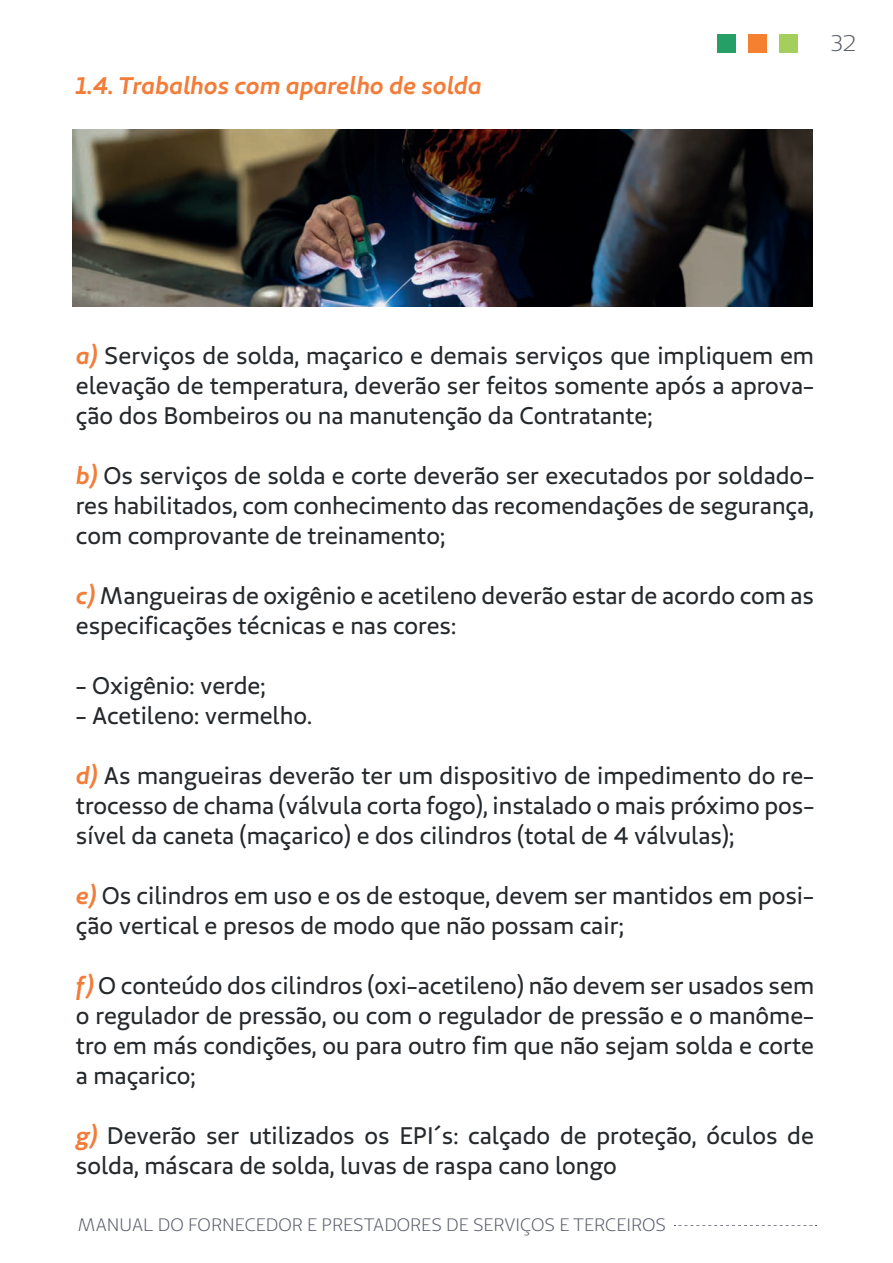
<style>
.page{position:relative;width:893px;height:1263px;background:#fff}
.page>*{position:absolute;margin:0;border:0;box-sizing:border-box;transform-origin:0 0}
.t1{font:24px/30px "Unimed Sans 2020 Regular";color:#25292c;text-align:justify}
.t2{font:italic 700 24px "Unimed Sans 2020 Semi";color:#f37c38}
.t3{font:22.5px "Unimed Sans";color:#595d69}
.t4{font:18px "Unimed Sans";color:#595d69}
.s1{font-family:"Unimed Sans 2020 Semi";font-weight:700;font-style:italic;color:#f37c38}
</style>
<div class="page">
<svg style="left:674px;top:1225px;width:143px;height:1px"></svg>
<div style="left:718px;top:34px;width:18px;height:18px;background:#269f67"></div>
<div style="left:749px;top:34px;width:18px;height:18px;background:#f48030"></div>
<div style="left:779px;top:34px;width:19px;height:18px;background:#a4cf5d"></div>
<img style="left:72px;top:130px;width:740px;height:176px">
<p class="t2" style="left:76px;top:70px;width:407px">1.4. Trabalhos com aparelho de solda</p>
<p class="t3" style="left:831px;top:29px;width:27px">32</p>
<p class="t1" style="left:76px;top:340px;width:740px"><span class="s1">a)</span> Serviços de solda, maçarico e demais serviços que impliquem em elevação de temperatura, deverão ser feitos somente após a aprova&shy;ção dos Bombeiros ou na manutenção da Contratante;</p>
<p class="t1" style="left:76px;top:460px;width:740px"><span class="s1">b)</span> Os serviços de solda e corte deverão ser executados por soldado&shy;res habilitados, com conhecimento das recomendações de segurança, com comprovante de treinamento;</p>
<p class="t1" style="left:76px;top:580px;width:740px"><span class="s1">c)</span> Mangueiras de oxigênio e acetileno deverão estar de acordo com as especificações técnicas e nas cores:</p>
<p class="t1" style="left:76px;top:670px;width:191px">- Oxigênio: verde;</p>
<p class="t1" style="left:76px;top:700px;width:238px">- Acetileno: vermelho.</p>
<p class="t1" style="left:76px;top:760px;width:740px"><span class="s1">d)</span> As mangueiras deverão ter um dispositivo de impedimento do re&shy;trocesso de chama (válvula corta fogo), instalado o mais próximo pos&shy;sível da caneta (maçarico) e dos cilindros (total de 4 válvulas);</p>
<p class="t1" style="left:76px;top:880px;width:740px"><span class="s1">e)</span> Os cilindros em uso e os de estoque, devem ser mantidos em posi&shy;ção vertical e presos de modo que não possam cair;</p>
<p class="t1" style="left:76px;top:970px;width:740px"><span class="s1">f)</span> O conteúdo dos cilindros (oxi-acetileno) não devem ser usados sem o regulador de pressão, ou com o regulador de pressão e o manôme&shy;tro em más condições, ou para outro fim que não sejam solda e corte a maçarico;</p>
<p class="t1" style="left:76px;top:1120px;width:740px"><span class="s1">g)</span> Deverão ser utilizados os EPI´s: calçado de proteção, óculos de solda, máscara de solda, luvas de raspa cano longo</p>
<p class="t4" style="left:78px;top:1214px;width:590px">MANUAL DO FORNECEDOR E PRESTADORES DE SERVIÇOS E TERCEIROS</p>
</div>
